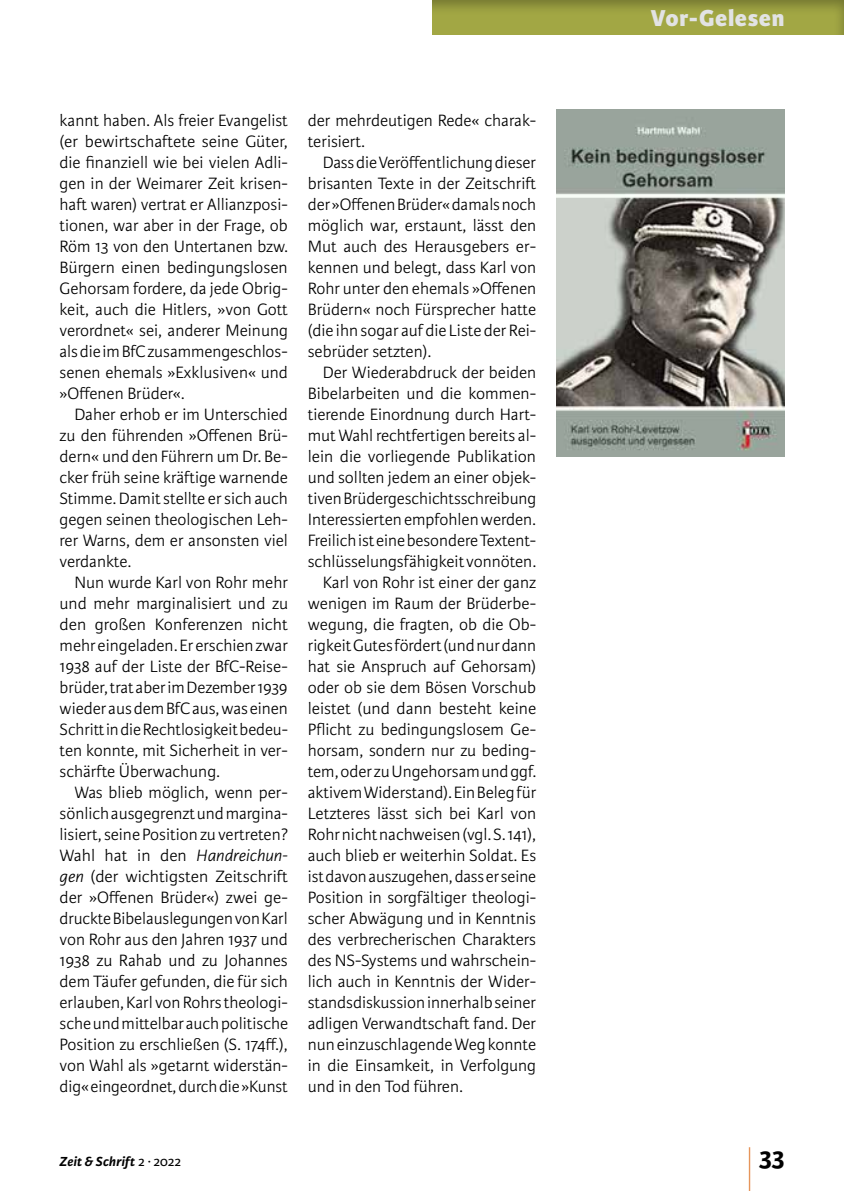
<style>
.page{position:relative;width:844px;height:1191px;background:#fff}
.page>*{position:absolute;margin:0;border:0;box-sizing:border-box;transform-origin:0 0}
.t1{font:300 59.5px "Karmina Sans Basic";color:#df7427;scale:.29 1}
.t2{font:700 28px "Karmina Sans Basic";color:#000}
.t3{font:800 24.5px "Karmina Sans Basic";letter-spacing:.025em;color:#e2e3e4}
.t4{font:300 17.5px/21px "Karmina Sans Basic";color:#000;text-align:justify}
.t5{font:italic 700 14px "Karmina Sans Basic";letter-spacing:.015em;color:#000}
.s1{font-style:italic}
.s2{font-weight:400;font-style:normal}
</style>
<div class="page">
<div style="left:430px;top:0;width:413px;height:35px;background:#000;opacity:.3"></div>
<img style="left:556px;top:109px;width:228px;height:347px">
<p class="t4" style="left:60px;top:110px;width:230px">kannt haben. Als freier Evangelist (er bewirtschaftete seine Güter, die finanziell wie bei vielen Adli&shy;gen in der Weimarer Zeit krisen&shy;haft waren) vertrat er Allianzposi&shy;tionen, war aber in der Frage, ob Röm 13 von den Untertanen bzw.<br>Bürgern einen bedingungslosen Gehorsam fordere, da jede Obrig&shy;keit, auch die Hitlers, »von Gott verordnet« sei, anderer Meinung als die im BfC zusammengeschlos&shy;senen ehemals »Exklusiven« und »Offenen Brüder«.</p>
<p class="t4" style="left:60px;top:404px;width:230px;text-indent:15px">Daher erhob er im Unterschied zu den führenden »Offenen Brü&shy;dern« und den Führern um Dr. Be&shy;cker früh seine kräftige warnende Stimme. Damit stellte er sich auch gegen seinen theologischen Leh&shy;rer Warns, dem er ansonsten viel verdankte.</p>
<p class="t4" style="left:60px;top:572px;width:230px;text-indent:15px">Nun wurde Karl von Rohr mehr und mehr marginalisiert und zu den großen Konferenzen nicht mehr eingeladen. Er erschien zwar 1938 auf der Liste der BfC-Reise&shy;brüder, trat aber im Dezember 1939 wieder aus dem BfC aus, was einen Schritt in die Rechtlosigkeit bedeu&shy;ten konnte, mit Sicherheit in ver&shy;schärfte Überwachung.</p>
<p class="t4" style="left:60px;top:782px;width:230px;text-indent:15px">Was blieb möglich, wenn per&shy;sönlich ausgegrenzt und margina&shy;lisiert, seine Position zu vertreten?<br>Wahl hat in den <span class="s1">Handreichun&shy;gen</span> (der wichtigsten Zeitschrift der »Offenen Brüder«) zwei ge&shy;druckte Bibelauslegungen von Karl von Rohr aus den Jahren 1937 und 1938 zu Rahab und zu Johannes dem Täufer gefunden, die für sich erlauben, Karl von Rohrs theologi&shy;sche und mittelbar auch politische Position zu erschließen (S. 174ff.), von Wahl als »getarnt widerstän&shy;dig« eingeordnet, durch die »Kunst</p>
<p class="t4" style="left:308px;top:110px;width:230px">der mehrdeutigen Rede« charak&shy;terisiert.</p>
<p class="t4" style="left:308px;top:152px;width:230px;text-indent:15px">Dass die Veröffentlichung dieser brisanten Texte in der Zeitschrift der »Offenen Brüder« damals noch möglich war, erstaunt, lässt den Mut auch des Herausgebers er&shy;kennen und belegt, dass Karl von Rohr unter den ehemals »Offenen Brüdern« noch Fürsprecher hatte (die ihn sogar auf die Liste der Rei&shy;sebrüder setzten).</p>
<p class="t4" style="left:322px;top:362px;width:215px">Der Wiederabdruck der beiden</p>
<p class="t4" style="left:308px;top:383px;width:230px">Bibelarbeiten und die kommen-</p>
<p class="t4" style="left:308px;top:404px;width:230px">tierende Einordnung durch Hart-</p>
<p class="t4" style="left:308px;top:425px;width:230px">mut Wahl rechtfertigen bereits al-</p>
<p class="t4" style="left:308px;top:446px;width:230px">lein die vorliegende Publikation</p>
<p class="t4" style="left:308px;top:467px;width:230px">und sollten jedem an einer objek-</p>
<p class="t4" style="left:308px;top:488px;width:230px">tiven Brüdergeschichtsschreibung</p>
<p class="t4" style="left:308px;top:509px;width:230px">Interessierten empfohlen werden.</p>
<p class="t4" style="left:308px;top:530px;width:230px">Freilich ist eine besondere Textent-</p>
<p class="t4" style="left:308px;top:551px;width:230px">schlüsselungsfähigkeit vonnöten.</p>
<p class="t4" style="left:322px;top:572px;width:215px">Karl von Rohr ist einer der ganz</p>
<p class="t4" style="left:308px;top:593px;width:230px">wenigen im Raum der Brüderbe-</p>
<p class="t4" style="left:308px;top:614px;width:230px">wegung, die fragten, ob die Ob-</p>
<p class="t4" style="left:308px;top:635px;width:230px">rigkeit Gutes fördert (und nur dann</p>
<p class="t4" style="left:308px;top:656px;width:230px">hat sie Anspruch auf Gehorsam)</p>
<p class="t4" style="left:308px;top:677px;width:230px">oder ob sie dem Bösen Vorschub</p>
<p class="t4" style="left:308px;top:698px;width:230px">leistet (und dann besteht keine</p>
<p class="t4" style="left:308px;top:719px;width:230px">Pflicht zu bedingungslosem Ge-</p>
<p class="t4" style="left:308px;top:740px;width:230px">horsam, sondern nur zu beding-</p>
<p class="t4" style="left:308px;top:761px;width:230px">tem, oder zu Ungehorsam und ggf.</p>
<p class="t4" style="left:308px;top:782px;width:230px">aktivem Widerstand). Ein Beleg für</p>
<p class="t4" style="left:308px;top:803px;width:230px">Letzteres lässt sich bei Karl von</p>
<p class="t4" style="left:308px;top:824px;width:230px">Rohr nicht nachweisen (vgl. S. 141),</p>
<p class="t4" style="left:308px;top:845px;width:230px">auch blieb er weiterhin Soldat. Es</p>
<p class="t4" style="left:308px;top:866px;width:230px">ist davon auszugehen, dass er seine</p>
<p class="t4" style="left:308px;top:887px;width:230px">Position in sorgfältiger theologi-</p>
<p class="t4" style="left:308px;top:908px;width:230px">scher Abwägung und in Kenntnis</p>
<p class="t4" style="left:308px;top:929px;width:230px">des verbrecherischen Charakters</p>
<p class="t4" style="left:308px;top:950px;width:230px">des NS-Systems und wahrschein-</p>
<p class="t4" style="left:308px;top:971px;width:230px">lich auch in Kenntnis der Wider-</p>
<p class="t4" style="left:308px;top:992px;width:230px">standsdiskussion innerhalb seiner</p>
<p class="t4" style="left:308px;top:1013px;width:230px">adligen Verwandtschaft fand. Der</p>
<p class="t4" style="left:308px;top:1034px;width:230px">nun einzuschlagende Weg konnte</p>
<p class="t4" style="left:308px;top:1055px;width:230px">in die Einsamkeit, in Verfolgung</p>
<p class="t4" style="left:308px;top:1076px;width:156px">und in den Tod führen.</p>
<h3 class="t3" style="left:650px;top:4px;width:135px">Vor-Gelesen</h3>
<h1 class="t1" style="left:747px;top:1140px;width:17px">|</h1>
<p class="t5" style="left:60px;top:1153px;width:123px">Zeit &amp; Schrift <span class="s2">2 ∙ 2022</span></p>
<h2 class="t2" style="left:758px;top:1141px;width:27px">33</h2>
</div>
